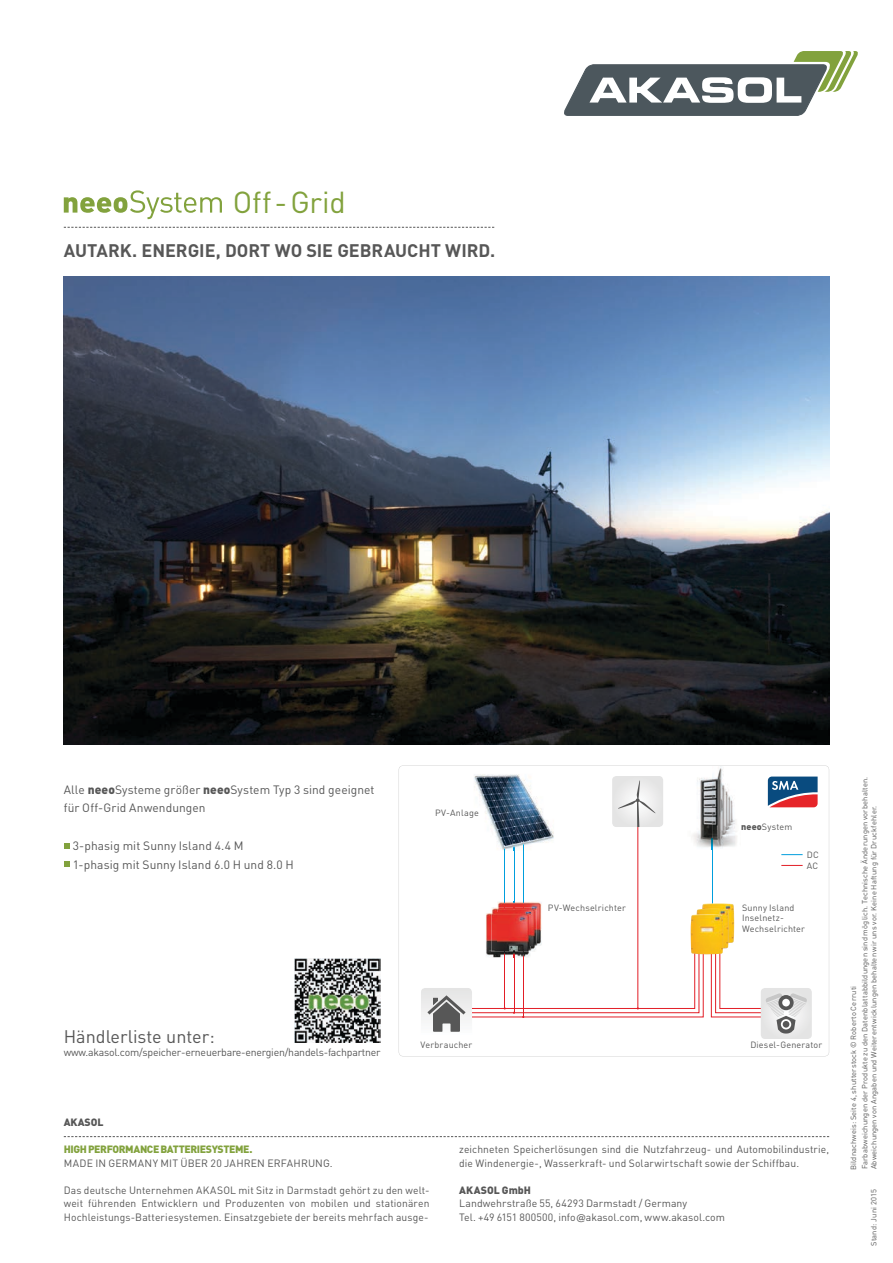
<style>
.page{position:relative;width:893px;height:1263px;background:#fff}
.page>*{position:absolute;margin:0;border:0;box-sizing:border-box;transform-origin:0 0}
.t1{font:30px "DIN";color:#82a23d}
.t2{font:700 18px "DIN";letter-spacing:-.005em;color:#575757}
.t3{font:18px "DIN";color:#575757}
.t4{font:12px/18.8px "DIN";letter-spacing:.005em;color:#575757}
.t5{font:10.5px/13.5px "DIN";letter-spacing:.01em;color:#575757}
.t6{font:10.5px "DIN";letter-spacing:-.02em;color:#575757}
.t7{font:900 10.5px "DIN";letter-spacing:-.035em;color:#82a23d}
.t8{font:900 10.5px "DIN";color:#575757}
.t9{font:9px/10.8px "DIN";letter-spacing:.015em;color:#575757}
.t10{font:7.5px/9px "DIN";letter-spacing:.015em;color:#575757}
.s1{font-weight:900}
.s2{font-family:"Helvetica"}
</style>
<div class="page">
<svg style="left:399px;top:765px;width:430px;height:291px"></svg>
<hr style="left:712px;top:839px;width:1px;height:70px;background:#009edd">
<img style="left:673px;top:766px;width:78px;height:83px">
<hr style="left:505px;top:827px;width:1px;height:82px;background:#009edd">
<hr style="left:514px;top:827px;width:1px;height:82px;background:#009edd">
<hr style="left:523px;top:827px;width:1px;height:82px;background:#009edd">
<svg style="left:564px;top:51px;width:294px;height:65px"></svg>
<svg style="left:64px;top:1136px;width:765px;height:1px"></svg>
<img style="left:295px;top:958px;width:85px;height:85px">
<svg style="left:64px;top:227px;width:430px;height:1px"></svg>
<svg style="left:64px;top:190px;width:158px;height:29px"></svg>
<svg style="left:64px;top:843px;width:5px;height:5px"></svg>
<svg style="left:64px;top:861px;width:5px;height:6px"></svg>
<img style="left:64px;top:277px;width:765px;height:467px">
<img style="left:497px;top:901px;width:45px;height:45px">
<img style="left:491px;top:907px;width:45px;height:43px">
<img style="left:497px;top:907px;width:39px;height:39px">
<img style="left:486px;top:913px;width:5px;height:37px">
<img style="left:491px;top:913px;width:40px;height:37px">
<img style="left:497px;top:913px;width:34px;height:33px">
<img style="left:702px;top:903px;width:32px;height:40px">
<img style="left:696px;top:909px;width:33px;height:40px">
<img style="left:691px;top:914px;width:32px;height:40px">
<img style="left:474px;top:774px;width:80px;height:76px">
<svg style="left:505px;top:827px;width:1px;height:23px"></svg>
<svg style="left:514px;top:827px;width:1px;height:23px"></svg>
<svg style="left:523px;top:827px;width:1px;height:23px"></svg>
<hr style="left:638px;top:826px;width:1px;height:183px;background:#e21e26">
<svg style="left:781px;top:854px;width:22px;height:1px"></svg>
<svg style="left:781px;top:865px;width:22px;height:1px"></svg>
<svg style="left:612px;top:776px;width:51px;height:51px"></svg>
<svg style="left:711px;top:953px;width:101px;height:86px"></svg>
<svg style="left:421px;top:950px;width:283px;height:89px"></svg>
<svg style="left:766px;top:775px;width:53px;height:34px"></svg>
<h1 class="t1" style="left:233px;top:183px;width:114px">Off - Grid</h1>
<h2 class="t2" style="left:64px;top:238px;width:433px">AUTARK. ENERGIE, DORT WO SIE GEBRAUCHT WIRD.</h2>
<p class="t10" style="left:860px;top:1169px;width:394px;rotate:-90deg">Farbabweichungen der Produkte zu den Datenblattabbildungen sind möglich. Technische Änderungen vorbehalten.<br>Abweichungen von Angaben und Weiterentwicklungen behalten wir uns vor. Keine Haftung für Druckfehler.</p>
<p class="t4" style="left:64px;top:780px;width:312px">Alle <span class="s1">neeo</span>Systeme größer <span class="s1">neeo</span>System Typ 3 sind geeignet für Off-Grid Anwendungen</p>
<p class="t4" style="left:73px;top:836px;width:223px">3-phasig mit Sunny Island 4.4 M<br>1-phasig mit Sunny Island 6.0 H und 8.0 H</p>
<p class="t9" style="left:435px;top:807px;width:45px">PV-Anlage</p>
<p class="t9" style="left:741px;top:821px;width:53px"><span class="s1">neeo</span>System</p>
<p class="t9" style="left:807px;top:849px;width:13px">DC<br>AC</p>
<p class="t9" style="left:742px;top:902px;width:64px">Sunny Island<br>Inselnetz-<br>Wechselrichter</p>
<p class="t9" style="left:548px;top:902px;width:79px">PV-Wechselrichter</p>
<p class="t10" style="left:849px;top:1170px;width:186px;rotate:-90deg">Bildnachweis: Seite 4, shutterstock © Roberto Cerruti</p>
<h2 class="t3" style="left:64px;top:1025px;width:152px">Händlerliste unter:</h2>
<p class="t6" style="left:64px;top:1046px;width:318px">www.akasol.com/speicher-erneuerbare-energien/handels-fachpartner</p>
<p class="t9" style="left:421px;top:1039px;width:53px">Verbraucher</p>
<p class="t9" style="left:750px;top:1039px;width:73px">Diesel-Generator</p>
<p class="t8" style="left:64px;top:1115px;width:41px">AKASOL</p>
<p class="t7" style="left:64px;top:1142px;width:190px">HIGH PERFORMANCE BATTERIESYSTEME.</p>
<p class="t5" style="left:64px;top:1156px;width:271px">MADE IN GERMANY MIT ÜBER 20 JAHREN ERFAHRUNG.</p>
<p class="t5" style="left:64px;top:1183px;width:367px;text-align:justify">Das deutsche Unternehmen AKASOL mit Sitz in Darmstadt gehört zu den welt&shy;weit führenden Entwicklern und Produzenten von mobilen und stationären Hochleistungs-Batteriesystemen. Einsatzgebiete der bereits mehrfach ausge-</p>
<p class="t5" style="left:459px;top:1142px;width:371px">zeichneten Speicherlösungen sind die Nutzfahrzeug- und Automobilindustrie, die Windenergie-, Wasserkraft- und Solarwirtschaft sowie der Schiffbau.</p>
<p class="t8" style="left:459px;top:1183px;width:73px">AKASOL GmbH</p>
<p class="t5" style="left:459px;top:1196px;width:267px">Landwehrstraße 55, 64293 Darmstadt / Germany<br>Tel. +49 6151 800500, info<span class="s2">@</span>akasol.com, www.akasol.com</p>
<p class="t10" style="left:869px;top:1246px;width:58px;rotate:-90deg">Stand: Juni 2015</p>
</div>
